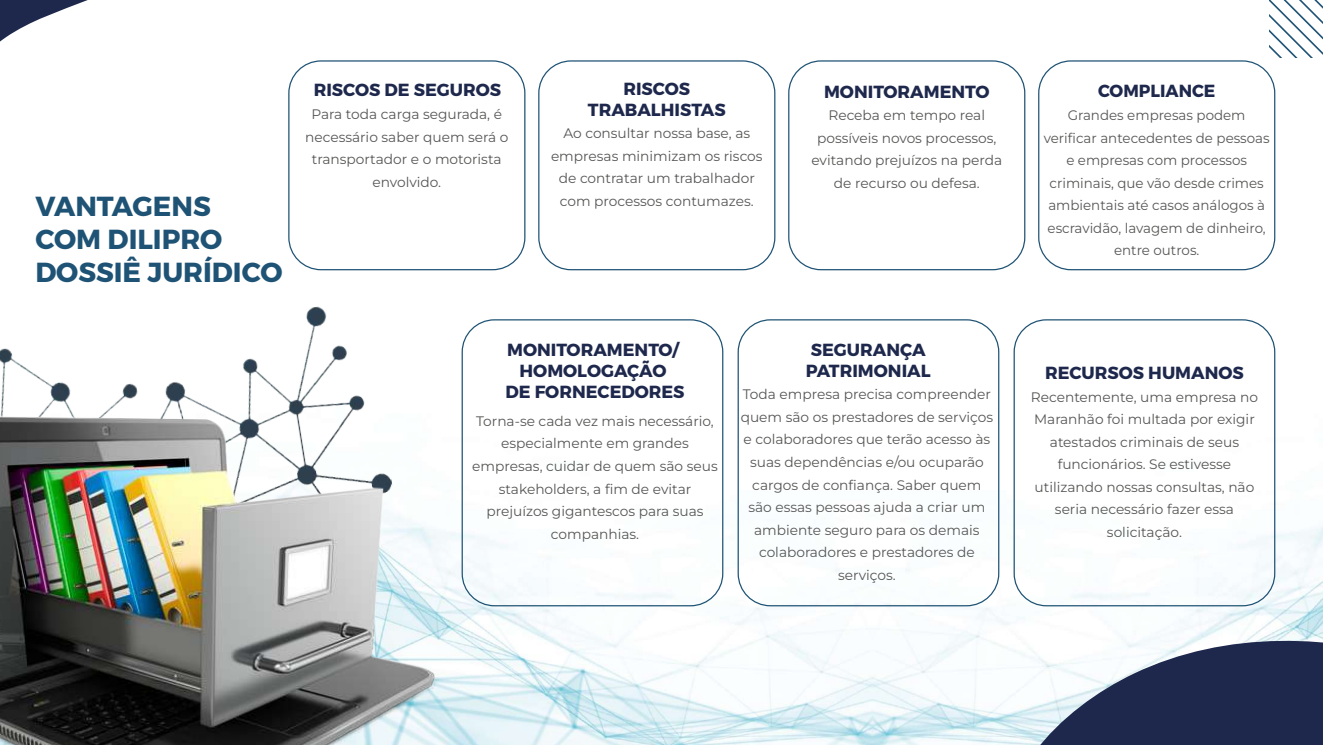
<style>
.page{position:relative;width:1323px;height:745px;background:#fff}
.page>*{position:absolute;margin:0;border:0;box-sizing:border-box;transform-origin:0 0}
.t1{font:700 27.5px/33px "Montserrat";color:#1f5375}
.t2{font:700 17.5px/21px "Montserrat";color:#1e284c;text-align:center}
.t3{font:13.75px/22.5px "Montserrat";color:#575756;text-align:center}
</style>
<div class="page">
<img style="left:439px;top:319px;width:884px;height:425px">
<svg style="left:981px;top:629px;width:342px;height:115px"></svg>
<svg style="left:1269px;top:0;width:54px;height:57px"></svg>
<svg style="left:0;top:0;width:88px;height:42px"></svg>
<img style="left:0;top:306px;width:365px;height:109px">
<img style="left:0;top:415px;width:439px;height:329px">
<div style="left:462px;top:319px;width:261px;height:287px;border:1px solid #1f5375;border-radius:32px"></div>
<div style="left:737px;top:319px;width:262px;height:287px;border:1px solid #1f5375;border-radius:32px"></div>
<div style="left:538px;top:60px;width:237px;height:210px;border:1px solid #1f5375;border-radius:32px"></div>
<div style="left:288px;top:60px;width:237px;height:210px;border:1px solid #1f5375;border-radius:32px"></div>
<div style="left:788px;top:60px;width:237px;height:210px;border:1px solid #1f5375;border-radius:32px"></div>
<div style="left:1038px;top:60px;width:237px;height:210px;border:1px solid #1f5375;border-radius:32px"></div>
<div style="left:1013px;top:319px;width:262px;height:287px;border:1px solid #1f5375;border-radius:32px"></div>
<h1 class="t1" style="left:35px;top:190px;width:249px">VANTAGENS<br>COM DILIPRO<br>DOSSIÊ JURÍDICO</h1>
<p class="t2" style="left:314px;top:79px;width:189px">RISCOS DE SEGUROS</p>
<p class="t3" style="left:305px;top:102px;width:205px">Para toda carga segurada, é necessário saber quem será o transportador e o motorista envolvido.</p>
<p class="t2" style="left:588px;top:79px;width:139px">RISCOS<br>TRABALHISTAS</p>
<p class="t3" style="left:551px;top:121px;width:213px">Ao consultar nossa base, as empresas minimizam os riscos de contratar um trabalhador com processos contumazes.</p>
<p class="t2" style="left:824px;top:81px;width:167px">MONITORAMENTO</p>
<p class="t3" style="left:811px;top:104px;width:192px">Receba em tempo real possíveis novos processos, evitando prejuízos na perda de recurso ou defesa.</p>
<p class="t2" style="left:505px;top:339px;width:181px">MONITORAMENTO/<br>HOMOLOGAÇÃO<br>DE FORNECEDORES</p>
<p class="t3" style="left:472px;top:409px;width:247px">Torna-se cada vez mais necessário, especialmente em grandes empresas, cuidar de quem são seus stakeholders, a fim de evitar prejuízos gigantescos para suas companhias.</p>
<p class="t2" style="left:806px;top:339px;width:126px;text-align:left">SEGURANÇA<br>PATRIMONIAL</p>
<p class="t3" style="left:741px;top:382px;width:254px">Toda empresa precisa compreender quem são os prestadores de serviços e colaboradores que terão acesso às suas dependências e/ou ocuparão cargos de confiança. Saber quem são essas pessoas ajuda a criar um ambiente seguro para os demais colaboradores e prestadores de serviços.</p>
<p class="t2" style="left:1098px;top:81px;width:119px">COMPLIANCE</p>
<p class="t3" style="left:1044px;top:104px;width:227px">Grandes empresas podem verificar antecedentes de pessoas e empresas com processos criminais, que vão desde crimes ambientais até casos análogos à escravidão, lavagem de dinheiro, entre outros.</p>
<p class="t2" style="left:1045px;top:362px;width:200px">RECURSOS HUMANOS</p>
<p class="t3" style="left:1031px;top:385px;width:229px">Recentemente, uma empresa no<br>Maranhão foi multada por exigir atestados criminais de seus funcionários. Se estivesse utilizando nossas consultas, não seria necessário fazer essa solicitação.</p>
</div>
